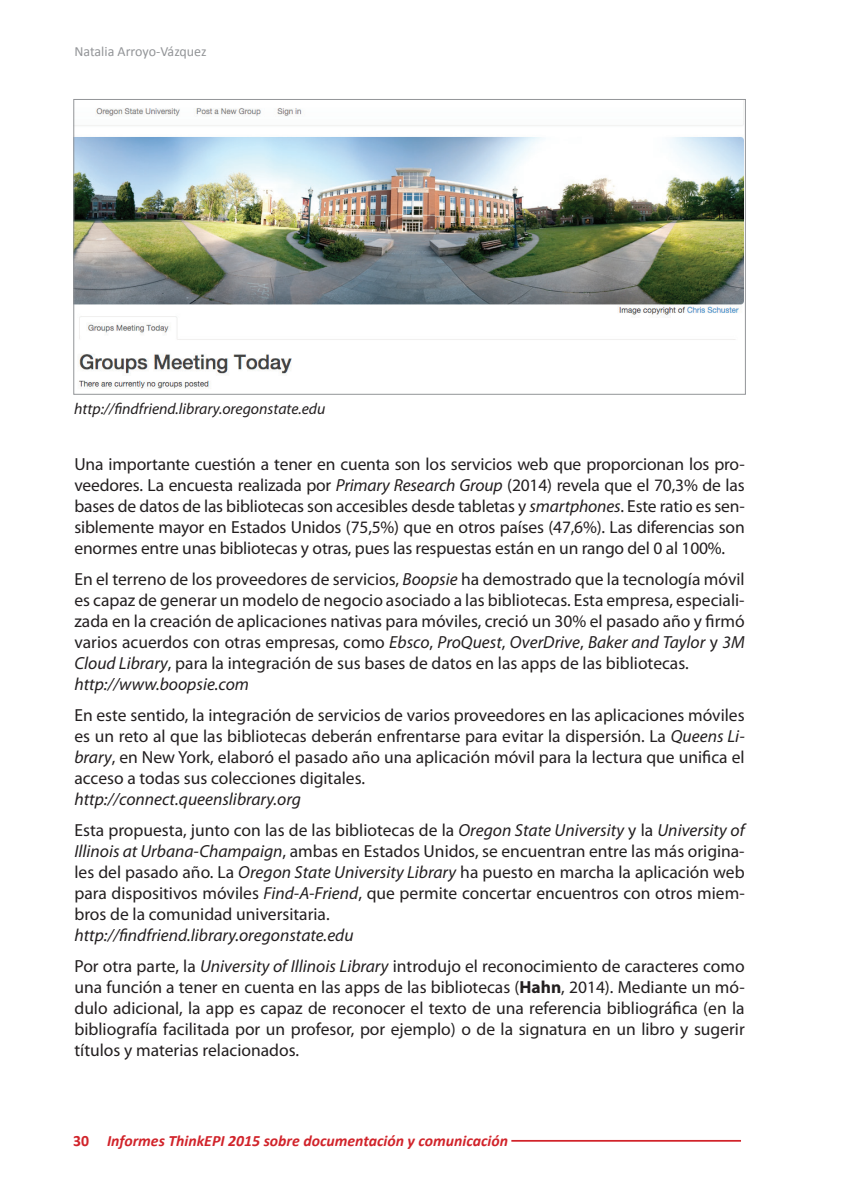
<style>
.page{position:relative;width:844px;height:1191px;background:#fff}
.page>*{position:absolute;margin:0;border:0;box-sizing:border-box;transform-origin:0 0}
.t1{font:17.5px/21px "Myriad Pro";color:#231f20;text-align:justify}
.t2{font:italic 17.5px/31px "Myriad Pro";color:#231f20}
.t3{font:italic 700 15.75px "Calibri";color:#d1232a}
.t4{font:italic 15.75px "Myriad Pro";color:#231f20}
.t5{font:14px "Calibri";color:#939598}
.s1{font-style:italic}
.s2{font-style:normal}
.s3{font-weight:700}
</style>
<div class="page">
<hr style="left:511px;top:1140px;width:229px;height:1px;background:#d1232a">
<img style="left:75px;top:108px;width:668px;height:281px">
<p class="t5" style="left:74px;top:43px;width:134px">Natalia Arroyo-Vázquez</p>
<p class="t4" style="left:74px;top:399px;width:253px">http://findfriend.library.oregonstate.edu</p>
<p class="t1" style="left:74px;top:453px;width:671px">Una importante cuestión a tener en cuenta son los servicios web que proporcionan los pro&shy;veedores. La encuesta realizada por <span class="s1">Primary Research Group</span> (2014) revela que el 70,3% de las bases de datos de las bibliotecas son accesibles desde tabletas y <span class="s1">smartphones</span>. Este ratio es sen&shy;siblemente mayor en Estados Unidos (75,5%) que en otros países (47,6%). Las diferencias son enormes entre unas bibliotecas y otras, pues las respuestas están en un rango del 0 al 100%.</p>
<p class="t1" style="left:74px;top:568px;width:671px;text-align:left">En el terreno de los proveedores de servicios, <span class="s1">Boopsie</span> ha demostrado que la tecnología móvil es capaz de generar un modelo de negocio asociado a las bibliotecas. Esta empresa, especiali&shy;zada en la creación de aplicaciones nativas para móviles, creció un 30% el pasado año y firmó varios acuerdos con otras empresas, como <span class="s1">Ebsco</span>, <span class="s1">ProQuest</span>, <span class="s1">OverDrive</span>, <span class="s1">Baker and Taylor</span> y <span class="s1">3M Cloud Library</span>, para la integración de sus bases de datos en las apps de las bibliotecas. <span class="s1">http://www.boopsie.com</span></p>
<p class="t1" style="left:74px;top:704px;width:671px">En este sentido, la integración de servicios de varios proveedores en las aplicaciones móviles es un reto al que las bibliotecas deberán enfrentarse para evitar la dispersión. La <span class="s1">Queens Li&shy;brary</span>, en New York, elaboró el pasado año una aplicación móvil para la lectura que unifica el acceso a todas sus colecciones digitales.</p>
<p class="t2" style="left:74px;top:783px;width:671px">http://connect.queenslibrary.org<br><span class="s2">Esta propuesta, junto con las de las bibliotecas de la</span> Oregon State University <span class="s2">y la</span> University of</p>
<p class="t1" style="left:74px;top:840px;width:671px"><span class="s1">Illinois at Urbana-Champaign</span>, ambas en Estados Unidos, se encuentran entre las más origina&shy;les del pasado año. La <span class="s1">Oregon State University Library</span> ha puesto en marcha la aplicación web para dispositivos móviles <span class="s1">Find-A-Friend</span>, que permite concertar encuentros con otros miem&shy;bros de la comunidad universitaria.</p>
<p class="t2" style="left:74px;top:919px;width:671px">http://findfriend.library.oregonstate.edu<br><span class="s2">Por otra parte, la</span> University of Illinois Library <span class="s2">introdujo el reconocimiento de caracteres como</span></p>
<p class="t1" style="left:74px;top:976px;width:671px">una función a tener en cuenta en las apps de las bibliotecas (<span class="s3">Hahn</span>, 2014). Mediante un mó&shy;dulo adicional, la app es capaz de reconocer el texto de una referencia bibliográfica (en la bibliografía facilitada por un profesor, por ejemplo) o de la signatura en un libro y sugerir títulos y materias relacionados.</p>
<p class="t3" style="left:73px;top:1130px;width:436px"><span class="s2">30</span> Informes ThinkEPI 2015 sobre documentación y comunicación</p>
</div>
